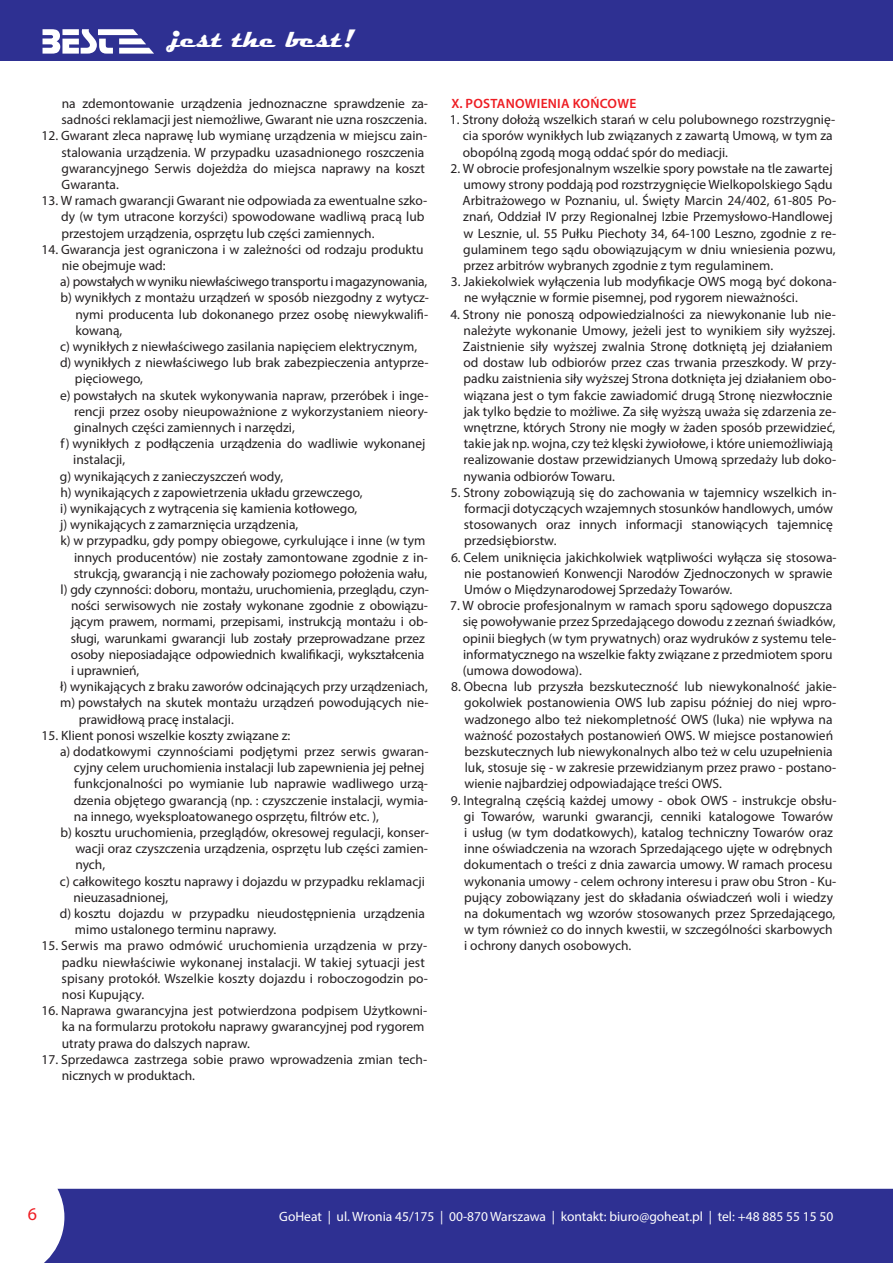
<style>
.page{position:relative;width:893px;height:1263px;background:#fff}
.page>*{position:absolute;margin:0;border:0;box-sizing:border-box;transform-origin:0 0}
.t1{font:700 25.5px "Magneto";color:#fff}
.t2{font:18px "Myriad Pro";color:#ee1d23}
.t3{font:13.5px/16.2px "Myriad Pro";color:#231f20}
.t4{font:13.5px "Myriad Pro";color:#fff}
.t5{font:13.5px "Myriad Pro";letter-spacing:-.02em;color:#231f20}
.t6{font:600 13.5px "Myriad Pro";letter-spacing:.02em;color:#ee1d23}
</style>
<div class="page">
<div style="left:44px;top:1189px;width:849px;height:74px;background:#2e3092"></div>
<div style="left:0;top:0;width:893px;height:61px;background:#2e3092"></div>
<svg style="left:43px;top:29px;width:111px;height:25px"></svg>
<h1 class="t1" style="left:170px;top:24px;width:185px">jest the best!</h1>
<p class="t3" style="left:62px;top:95px;width:368px">na zdemontowanie urządzenia jednoznaczne sprawdzenie za&shy;sadności reklamacji jest niemożliwe, Gwarant nie uzna roszczenia.</p>
<p class="t3" style="left:62px;top:127px;width:367px;text-indent:-20px">12. Gwarant zleca naprawę lub wymianę urządzenia w miejscu zain&shy;stalowania urządzenia. W przypadku uzasadnionego roszczenia gwarancyjnego Serwis dojeżdża do miejsca naprawy na koszt Gwaranta.</p>
<p class="t3" style="left:61px;top:192px;width:368px;text-indent:-19px">13. W ramach gwarancji Gwarant nie odpowiada za ewentualne szko&shy;dy (w tym utracone korzyści) spowodowane wadliwą pracą lub przestojem urządzenia, osprzętu lub części zamiennych.</p>
<p class="t3" style="left:42px;top:241px;width:384px">14. Gwarancja jest ograniczona i w zależności od rodzaju produktu</p>
<p class="t3" style="left:62px;top:257px;width:105px">nie obejmuje wad:</p>
<p class="t5" style="left:60px;top:273px;width:369px">a) powstałych w wyniku niewłaściwego transportu i magazynowania,</p>
<p class="t3" style="left:60px;top:289px;width:370px">b) wynikłych z montażu urządzeń w sposób niezgodny z wytycz-</p>
<p class="t3" style="left:75px;top:306px;width:354px">nymi producenta lub dokonanego przez osobę niewykwalifi-</p>
<p class="t3" style="left:76px;top:322px;width:48px">kowaną,</p>
<p class="t3" style="left:60px;top:338px;width:359px">c) wynikłych z niewłaściwego zasilania napięciem elektrycznym,</p>
<p class="t3" style="left:60px;top:354px;width:370px">d) wynikłych z niewłaściwego lub brak zabezpieczenia antyprze-</p>
<p class="t3" style="left:75px;top:370px;width:70px">pięciowego,</p>
<p class="t3" style="left:60px;top:387px;width:370px">e) powstałych na skutek wykonywania napraw, przeróbek i inge-</p>
<p class="t3" style="left:74px;top:403px;width:355px">rencji przez osoby nieupoważnione z wykorzystaniem nieory-</p>
<p class="t3" style="left:74px;top:419px;width:222px">ginalnych części zamiennych i narzędzi,</p>
<p class="t3" style="left:61px;top:435px;width:366px">f) wynikłych z podłączenia urządzenia do wadliwie wykonanej</p>
<p class="t3" style="left:73px;top:451px;width:53px">instalacji,</p>
<p class="t3" style="left:60px;top:468px;width:225px">g) wynikających z zanieczyszczeń wody,</p>
<p class="t3" style="left:60px;top:484px;width:304px">h) wynikających z zapowietrzenia układu grzewczego,</p>
<p class="t3" style="left:60px;top:500px;width:299px">i) wynikających z wytrącenia się kamienia kotłowego,</p>
<p class="t3" style="left:60px;top:516px;width:240px">j) wynikających z zamarznięcia urządzenia,</p>
<p class="t3" style="left:60px;top:532px;width:366px">k) w przypadku, gdy pompy obiegowe, cyrkulujące i inne (w tym</p>
<p class="t3" style="left:74px;top:549px;width:355px">innych producentów) nie zostały zamontowane zgodnie z in-</p>
<p class="t3" style="left:74px;top:565px;width:355px">strukcją, gwarancją i nie zachowały poziomego położenia wału,</p>
<p class="t3" style="left:61px;top:581px;width:370px">l) gdy czynności: doboru, montażu, uruchomienia, przeglądu, czyn-</p>
<p class="t3" style="left:71px;top:597px;width:359px">ności serwisowych nie zostały wykonane zgodnie z obowiązu-</p>
<p class="t3" style="left:71px;top:613px;width:358px">jącym prawem, normami, przepisami, instrukcją montażu i ob-</p>
<p class="t3" style="left:71px;top:630px;width:355px">sługi, warunkami gwarancji lub zostały przeprowadzane przez</p>
<p class="t3" style="left:71px;top:646px;width:355px">osoby nieposiadające odpowiednich kwalifikacji, wykształcenia</p>
<p class="t3" style="left:71px;top:662px;width:70px">i uprawnień,</p>
<p class="t3" style="left:60px;top:678px;width:369px">ł) wynikających z braku zaworów odcinających przy urządzeniach,</p>
<p class="t3" style="left:60px;top:694px;width:370px">m) powstałych na skutek montażu urządzeń powodujących nie-</p>
<p class="t3" style="left:79px;top:711px;width:157px">prawidłową pracę instalacji.</p>
<p class="t3" style="left:42px;top:727px;width:250px">15. Klient ponosi wszelkie koszty związane z:</p>
<p class="t3" style="left:60px;top:743px;width:370px">a) dodatkowymi czynnościami podjętymi przez serwis gwaran-</p>
<p class="t3" style="left:74px;top:759px;width:352px">cyjny celem uruchomienia instalacji lub zapewnienia jej pełnej</p>
<p class="t3" style="left:74px;top:775px;width:355px">funkcjonalności po wymianie lub naprawie wadliwego urzą-</p>
<p class="t3" style="left:74px;top:792px;width:356px">dzenia objętego gwarancją (np. : czyszczenie instalacji, wymia-</p>
<p class="t3" style="left:74px;top:808px;width:307px">na innego, wyeksploatowanego osprzętu, filtrów etc. ),</p>
<p class="t3" style="left:60px;top:824px;width:370px">b) kosztu uruchomienia, przeglądów, okresowej regulacji, konser-</p>
<p class="t3" style="left:75px;top:840px;width:354px">wacji oraz czyszczenia urządzenia, osprzętu lub części zamien-</p>
<p class="t3" style="left:75px;top:856px;width:31px">nych,</p>
<p class="t3" style="left:60px;top:873px;width:366px">c) całkowitego kosztu naprawy i dojazdu w przypadku reklamacji</p>
<p class="t3" style="left:73px;top:889px;width:96px">nieuzasadnionej,</p>
<p class="t3" style="left:60px;top:905px;width:366px">d) kosztu dojazdu w przypadku nieudostępnienia urządzenia</p>
<p class="t3" style="left:75px;top:921px;width:203px">mimo ustalonego terminu naprawy.</p>
<p class="t3" style="left:62px;top:937px;width:368px;text-indent:-20px">15. Serwis ma prawo odmówić uruchomienia urządzenia w przy&shy;padku niewłaściwie wykonanej instalacji. W takiej sytuacji jest spisany protokół. Wszelkie koszty dojazdu i roboczogodzin po&shy;nosi Kupujący.</p>
<p class="t3" style="left:62px;top:1002px;width:367px;text-indent:-20px">16. Naprawa gwarancyjna jest potwierdzona podpisem Użytkowni&shy;ka na formularzu protokołu naprawy gwarancyjnej pod rygorem utraty prawa do dalszych napraw.</p>
<p class="t3" style="left:62px;top:1051px;width:367px;text-indent:-20px">17. Sprzedawca zastrzega sobie prawo wprowadzenia zmian tech&shy;nicznych w produktach.</p>
<p class="t6" style="left:451px;top:95px;width:186px">X. POSTANOWIENIA KOŃCOWE</p>
<p class="t3" style="left:463px;top:111px;width:374px;text-indent:-13px">1. Strony dołożą wszelkich starań w celu polubownego rozstrzygnię&shy;cia sporów wynikłych lub związanych z zawartą Umową, w tym za obopólną zgodą mogą oddać spór do mediacji.</p>
<p class="t3" style="left:462px;top:160px;width:375px;text-indent:-12px">2. W obrocie profesjonalnym wszelkie spory powstałe na tle zawartej umowy strony poddają pod rozstrzygnięcie Wielkopolskiego Sądu Arbitrażowego w Poznaniu, ul. Święty Marcin 24/402, 61-805 Po&shy;znań, Oddział IV przy Regionalnej Izbie Przemysłowo-Handlowej w Lesznie, ul. 55 Pułku Piechoty 34, 64-100 Leszno, zgodnie z re&shy;gulaminem tego sądu obowiązującym w dniu wniesienia pozwu, przez arbitrów wybranych zgodnie z tym regulaminem.</p>
<p class="t3" style="left:464px;top:273px;width:374px;text-indent:-13px">3. Jakiekolwiek wyłączenia lub modyfikacje OWS mogą być dokona&shy;ne wyłącznie w formie pisemnej, pod rygorem nieważności.</p>
<p class="t3" style="left:463px;top:306px;width:375px;text-indent:-13px">4. Strony nie ponoszą odpowiedzialności za niewykonanie lub nie&shy;należyte wykonanie Umowy, jeżeli jest to wynikiem siły wyższej.<br>Zaistnienie siły wyższej zwalnia Stronę dotkniętą jej działaniem od dostaw lub odbiorów przez czas trwania przeszkody. W przy&shy;padku zaistnienia siły wyższej Strona dotknięta jej działaniem obo&shy;wiązana jest o tym fakcie zawiadomić drugą Stronę niezwłocznie jak tylko będzie to możliwe. Za siłę wyższą uważa się zdarzenia ze&shy;wnętrzne, których Strony nie mogły w żaden sposób przewidzieć, takie jak np. wojna, czy też klęski żywiołowe, i które uniemożliwiają realizowanie dostaw przewidzianych Umową sprzedaży lub doko&shy;nywania odbiorów Towaru.</p>
<p class="t3" style="left:464px;top:484px;width:374px;text-indent:-13px">5. Strony zobowiązują się do zachowania w tajemnicy wszelkich in&shy;formacji dotyczących wzajemnych stosunków handlowych, umów stosowanych oraz innych informacji stanowiących tajemnicę przedsiębiorstw.</p>
<p class="t3" style="left:464px;top:549px;width:374px;text-indent:-13px">6. Celem uniknięcia jakichkolwiek wątpliwości wyłącza się stosowa&shy;nie postanowień Konwencji Narodów Zjednoczonych w sprawie<br>Umów o Międzynarodowej Sprzedaży Towarów.</p>
<p class="t3" style="left:463px;top:597px;width:375px;text-indent:-12px">7. W obrocie profesjonalnym w ramach sporu sądowego dopuszcza się powoływanie przez Sprzedającego dowodu z zeznań świadków, opinii biegłych (w tym prywatnych) oraz wydruków z systemu tele&shy;informatycznego na wszelkie fakty związane z przedmiotem sporu (umowa dowodowa).</p>
<p class="t3" style="left:464px;top:678px;width:374px;text-indent:-13px">8. Obecna lub przyszła bezskuteczność lub niewykonalność jakie&shy;gokolwiek postanowienia OWS lub zapisu później do niej wpro&shy;wadzonego albo też niekompletność OWS (luka) nie wpływa na ważność pozostałych postanowień OWS. W miejsce postanowień bezskutecznych lub niewykonalnych albo też w celu uzupełnienia luk, stosuje się - w zakresie przewidzianym przez prawo - postano&shy;wienie najbardziej odpowiadające treści OWS.</p>
<p class="t3" style="left:464px;top:792px;width:374px;text-indent:-13px">9. Integralną częścią każdej umowy - obok OWS - instrukcje obsłu&shy;gi Towarów, warunki gwarancji, cenniki katalogowe Towarów i usług (w tym dodatkowych), katalog techniczny Towarów oraz inne oświadczenia na wzorach Sprzedającego ujęte w odrębnych dokumentach o treści z dnia zawarcia umowy. W ramach procesu wykonania umowy - celem ochrony interesu i praw obu Stron - Ku&shy;pujący zobowiązany jest do składania oświadczeń woli i wiedzy na dokumentach wg wzorów stosowanych przez Sprzedającego, w tym również co do innych kwestii, w szczególności skarbowych i ochrony danych osobowych.</p>
<h2 class="t2" style="left:28px;top:1203px;width:11px">6</h2>
<p class="t4" style="left:279px;top:1208px;width:556px">GoHeat | ul. Wronia 45/175 | 00-870 Warszawa | kontakt: biuro@goheat.pl | tel: +48 885 55 15 50</p>
</div>
